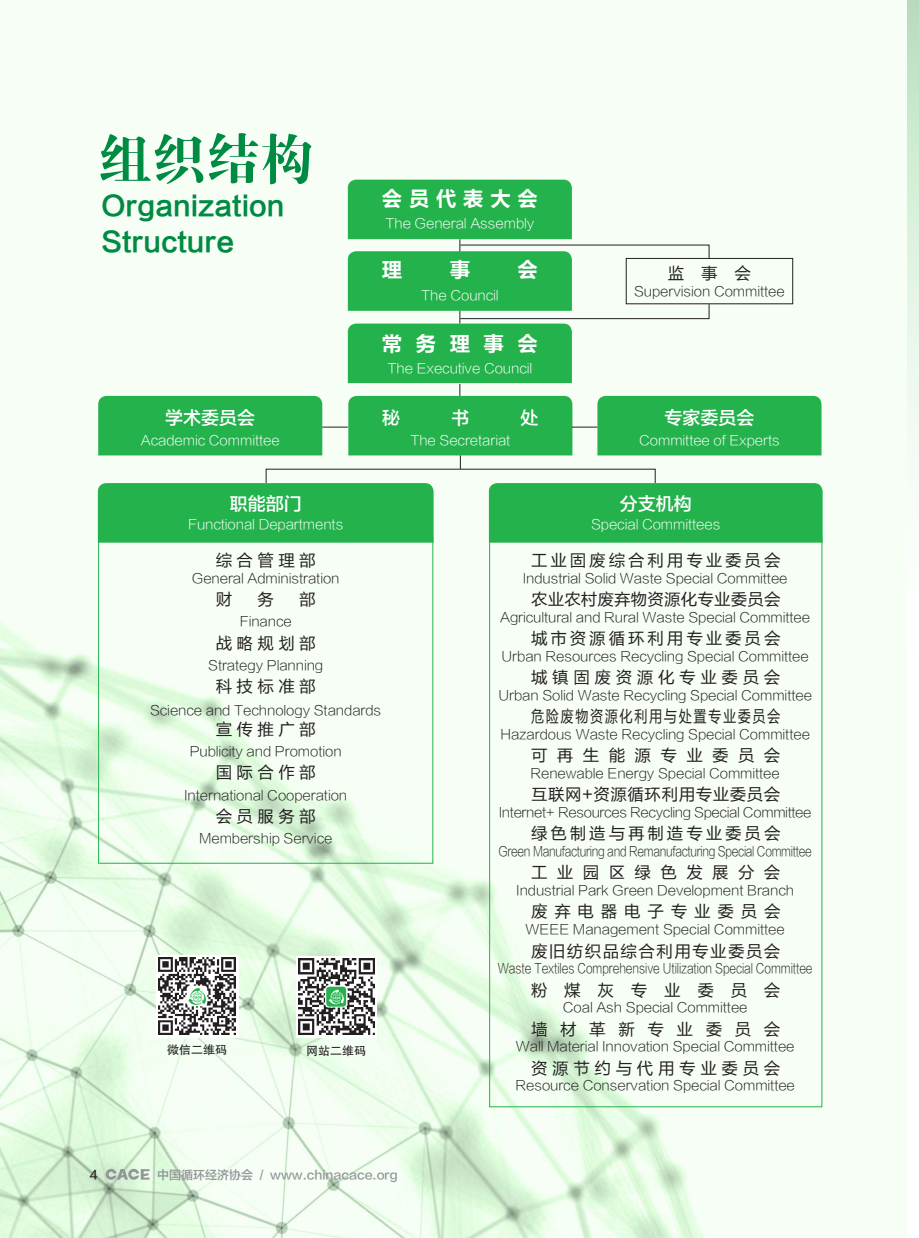
<style>
.page{position:relative;width:919px;height:1238px;background:#fff}
.page>*{position:absolute;margin:0;border:0;box-sizing:border-box;transform-origin:0 0}
.t1{font:54px "FZDBSJW GB1 0";color:#008b43}
.t2{font:27px/36px "FZLTCHJW GB1 0";color:#008b43}
.t3{font:21px "FZLTCHJW GB1 0";letter-spacing:.29em;color:#fff}
.t4{font:18px "FZLTZHK GBK1 0";color:#fff}
.t5{font:16.5px "FZLTHJW GB1 0";letter-spacing:.175em;color:#231f20}
.t6{font:16.5px "FZLTHJW GB1 0";letter-spacing:.22em;color:#231f20}
.t7{font:16.5px "FZLTHJW GB1 0";letter-spacing:.28em;color:#231f20}
.t8{font:16.5px "FZLTHJW GB1 0";letter-spacing:.565em;color:#231f20}
.t9{font:16.5px "FZLTHJW GB1 0";letter-spacing:.12em;color:#231f20;scale:.8 1}
.t10{font:16.5px "FZLTHJW GB1 0";letter-spacing:.01em;color:#231f20}
.t11{font:16.5px "FZLTHJW GB1 0";letter-spacing:.035em;color:#231f20}
.t12{font:16.5px "FZLTHJW GB1 0";letter-spacing:.085em;color:#231f20}
.t13{font:16.5px "FZLTHJW GB1 0";letter-spacing:.41em;color:#231f20}
.t14{font:16.5px "FZLTHJW GB1 0";letter-spacing:.765em;color:#231f20}
.t15{font:16.5px "FZLTHJW GB1 0";letter-spacing:1.015em;color:#231f20}
.t16{font:13.5px "FZLTKHK GBK1 0";color:#231f20}
.t17{font:13.5px "FZLTKHK GBK1 0";color:#fff}
.t18{font:13.5px "FZLTKHK GBK1 0";color:#231f20;scale:.8 1}
.t19{font:13.5px "FZLTKHK GBK1 0";letter-spacing:-.02em;color:#231f20;scale:.8 1}
.t20{font:13.5px "FZLTKHK GBK1 0";letter-spacing:-.02em;color:#231f20}
.t21{font:12px "FZLTZHJW GB1 0";color:#939598}
.t22{font:12px "FZHTJW GB1 0";color:#231f20}
.t23{font:12px "FZLTZHJW GB1 0";color:#231f20}
</style>
<div class="page">
<img style="left:0;top:179px;width:823px;height:1058px">
<div style="left:98px;top:483px;width:335px;height:59px;background:#23b24b"></div>
<div style="left:489px;top:483px;width:333px;height:59px;background:#23b24b"></div>
<svg style="left:106px;top:1168px;width:43px;height:11px"></svg>
<svg style="left:98px;top:180px;width:723px;height:289px"></svg>
<div style="left:625px;top:258px;width:168px;height:46px;border:1px solid #231f20"></div>
<div style="left:156px;top:955px;width:82px;height:82px;background:#fff"></div>
<img style="left:158px;top:957px;width:78px;height:77px">
<svg style="left:188px;top:987px;width:18px;height:17px"></svg>
<svg style="left:296px;top:955px;width:80px;height:82px"></svg>
<img style="left:298px;top:958px;width:76px;height:76px">
<div style="left:326px;top:986px;width:20px;height:20px;background:#23b24b;border-radius:3px"></div>
<svg style="left:328px;top:989px;width:16px;height:15px"></svg>
<h1 class="t1" style="left:98px;top:131px;width:217px">组织结构</h1>
<h2 class="t2" style="left:101px;top:188px;width:185px">Organization<br>Structure</h2>
<h3 class="t4" style="left:165px;top:407px;width:91px">学术委员会</h3>
<p class="t17" style="left:141px;top:433px;width:140px">Academic Committee</p>
<h3 class="t4" style="left:230px;top:493px;width:73px">职能部门</h3>
<p class="t17" style="left:188px;top:517px;width:157px">Functional Departments</p>
<h3 class="t3" style="left:381px;top:187px;width:158px">会员代表大会</h3>
<p class="t17" style="left:385px;top:216px;width:150px">The General Assembly</p>
<h3 class="t3" style="left:381px;top:258px;width:22px">理</h3>
<h3 class="t3" style="left:449px;top:258px;width:22px">事</h3>
<h3 class="t3" style="left:517px;top:258px;width:22px">会</h3>
<p class="t17" style="left:421px;top:287px;width:79px">The Council</p>
<h3 class="t3" style="left:381px;top:332px;width:158px">常务理事会</h3>
<p class="t17" style="left:387px;top:361px;width:146px">The Executive Council</p>
<h3 class="t4" style="left:382px;top:407px;width:19px">秘</h3>
<h3 class="t4" style="left:451px;top:407px;width:19px">书</h3>
<h3 class="t4" style="left:520px;top:407px;width:19px">处</h3>
<p class="t17" style="left:410px;top:433px;width:101px">The Secretariat</p>
<p class="t6" style="left:667px;top:264px;width:85px">监事会</p>
<p class="t16" style="left:634px;top:284px;width:152px">Supervision Committee</p>
<h3 class="t4" style="left:664px;top:407px;width:91px">专家委员会</h3>
<p class="t17" style="left:639px;top:433px;width:142px">Committee of Experts</p>
<h3 class="t4" style="left:619px;top:493px;width:73px">分支机构</h3>
<p class="t17" style="left:591px;top:517px;width:131px">Special Committees</p>
<p class="t6" style="left:216px;top:551px;width:101px">综合管理部</p>
<p class="t6" style="left:216px;top:590px;width:18px">财</p>
<p class="t6" style="left:257px;top:590px;width:18px">务</p>
<p class="t6" style="left:299px;top:590px;width:18px">部</p>
<p class="t6" style="left:216px;top:633px;width:101px">战略规划部</p>
<p class="t6" style="left:216px;top:677px;width:101px">科技标准部</p>
<p class="t6" style="left:216px;top:720px;width:101px">宣传推广部</p>
<p class="t6" style="left:216px;top:763px;width:101px">国际合作部</p>
<p class="t6" style="left:216px;top:806px;width:101px">会员服务部</p>
<p class="t16" style="left:192px;top:571px;width:149px">General Administration</p>
<p class="t16" style="left:240px;top:614px;width:54px">Finance</p>
<p class="t16" style="left:208px;top:657px;width:116px">Strategy Planning</p>
<p class="t16" style="left:150px;top:702px;width:233px">Science and Technology Standards</p>
<p class="t16" style="left:190px;top:744px;width:153px">Publicity and Promotion</p>
<p class="t16" style="left:184px;top:787px;width:164px">International Cooperation</p>
<p class="t16" style="left:199px;top:830px;width:135px">Membership Service</p>
<p class="t22" style="left:167px;top:1043px;width:61px">微信二维码</p>
<p class="t22" style="left:306px;top:1044px;width:61px">网站二维码</p>
<p class="t23" style="left:90px;top:1167px;width:10px">4</p>
<p class="t21" style="left:157px;top:1167px;width:242px">中国循环经济协会 / www.chinacace.org</p>
<p class="t5" style="left:531px;top:551px;width:251px">工业固废综合利用专业委员会</p>
<p class="t10" style="left:531px;top:590px;width:251px">农业农村废弃物资源化专业委员会</p>
<p class="t5" style="left:531px;top:629px;width:251px">城市资源循环利用专业委员会</p>
<p class="t7" style="left:531px;top:668px;width:251px">城镇固废资源化专业委员会</p>
<p class="t9" style="left:531px;top:707px;width:313px">危险废物资源化利用与处置专业委员会</p>
<p class="t8" style="left:531px;top:746px;width:251px">可再生能源专业委员会</p>
<p class="t11" style="left:531px;top:785px;width:251px">互联网+资源循环利用专业委员会</p>
<p class="t5" style="left:531px;top:824px;width:251px">绿色制造与再制造专业委员会</p>
<p class="t8" style="left:531px;top:863px;width:251px">工业园区绿色发展分会</p>
<p class="t13" style="left:531px;top:902px;width:251px">废弃电器电子专业委员会</p>
<p class="t12" style="left:531px;top:941px;width:251px">废旧纺织品综合利用专业委员会</p>
<p class="t15" style="left:531px;top:980px;width:251px">粉煤灰专业委员会</p>
<p class="t14" style="left:531px;top:1019px;width:251px">墙材革新专业委员会</p>
<p class="t7" style="left:531px;top:1058px;width:251px">资源节约与代用专业委员会</p>
<p class="t16" style="left:522px;top:571px;width:266px">Industrial Solid Waste Special Committee</p>
<p class="t16" style="left:500px;top:610px;width:311px">Agricultural and Rural Waste Special Committee</p>
<p class="t16" style="left:501px;top:649px;width:309px">Urban Resources Recycling Special Committee</p>
<p class="t16" style="left:498px;top:688px;width:315px">Urban Solid Waste Recycling Special Committee</p>
<p class="t16" style="left:500px;top:727px;width:311px">Hazardous Waste Recycling Special Committee</p>
<p class="t16" style="left:530px;top:766px;width:251px">Renewable Energy Special Committee</p>
<p class="t20" style="left:498px;top:805px;width:314px">Internet+ Resources Recycling Special Committee</p>
<p class="t19" style="left:498px;top:844px;width:393px">Green Manufacturing and Remanufacturing Special Committee</p>
<p class="t16" style="left:516px;top:883px;width:279px">Industrial Park Green Development Branch</p>
<p class="t16" style="left:525px;top:922px;width:260px">WEEE Management Special Committee</p>
<p class="t18" style="left:497px;top:961px;width:395px">Waste Textiles Comprehensive Utilization Special Committee</p>
<p class="t16" style="left:562px;top:1000px;width:186px">Coal Ash Special Committee</p>
<p class="t16" style="left:516px;top:1039px;width:280px">Wall Material Innovation Special Committee</p>
<p class="t16" style="left:515px;top:1078px;width:281px">Resource Conservation Special Committee</p>
</div>
